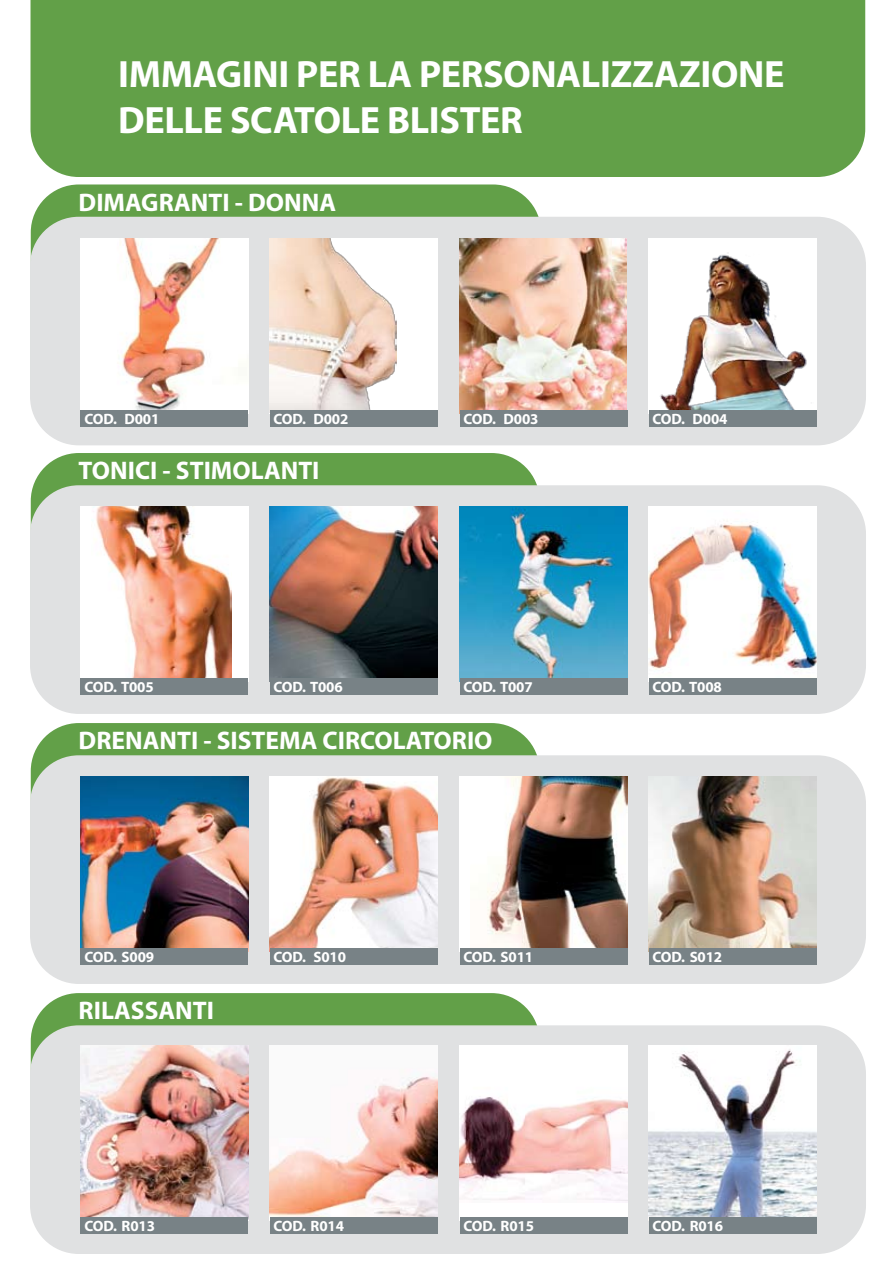
<style>
.page{position:relative;width:893px;height:1263px;background:#fff}
.page>*{position:absolute;margin:0;border:0;box-sizing:border-box;transform-origin:0 0}
.t1{font:700 38.25px/45.8px "Myriad";letter-spacing:-.01em;color:#fff}
.t2{font:700 25.5px "Myriad";color:#fff}
.t3{font:700 15px "Myriad";letter-spacing:-.01em;color:#fff}
</style>
<div class="page">
<div style="left:31px;top:184px;width:510px;height:252px;background:#62a048;border-radius:48px"></div>
<div style="left:31px;top:453px;width:509px;height:220px;background:#62a048;border-radius:48px"></div>
<div style="left:31px;top:723px;width:509px;height:220px;background:#62a048;border-radius:48px"></div>
<div style="left:31px;top:993px;width:509px;height:220px;background:#62a048;border-radius:48px"></div>
<div style="left:31px;top:217px;width:834px;height:228px;background:#e0e1e2;border-radius:48px"></div>
<div style="left:30px;top:217px;width:836px;height:228px;border:2px solid #e0e1e2;border-radius:48px"></div>
<div style="left:31px;top:486px;width:834px;height:227px;background:#e0e1e2;border-radius:48px"></div>
<div style="left:30px;top:485px;width:836px;height:229px;border:2px solid #e0e1e2;border-radius:48px"></div>
<div style="left:31px;top:756px;width:834px;height:227px;background:#e0e1e2;border-radius:48px"></div>
<div style="left:30px;top:755px;width:836px;height:229px;border:2px solid #e0e1e2;border-radius:48px"></div>
<div style="left:31px;top:1026px;width:834px;height:227px;background:#e0e1e2;border-radius:48px"></div>
<div style="left:30px;top:1025px;width:836px;height:229px;border:2px solid #e0e1e2;border-radius:48px"></div>
<div style="left:31px;top:0;width:834px;height:177px;background:#62a048"></div>
<div style="left:81px;top:506px;width:168px;height:176px;background:#fff"></div>
<img style="left:91px;top:506px;width:141px;height:173px">
<div style="left:81px;top:679px;width:167px;height:16px;background:#788286"></div>
<img style="left:81px;top:776px;width:168px;height:176px">
<div style="left:81px;top:949px;width:167px;height:16px;background:#788286"></div>
<img style="left:81px;top:1045px;width:168px;height:174px">
<div style="left:81px;top:1218px;width:167px;height:16px;background:#788286"></div>
<div style="left:81px;top:238px;width:168px;height:176px;background:#fff"></div>
<div style="left:270px;top:238px;width:168px;height:176px;background:#fff"></div>
<div style="left:649px;top:238px;width:168px;height:176px;background:#fff"></div>
<img style="left:269px;top:238px;width:127px;height:173px">
<div style="left:270px;top:411px;width:167px;height:16px;background:#788286"></div>
<img style="left:660px;top:252px;width:147px;height:158px">
<div style="left:649px;top:411px;width:167px;height:16px;background:#788286"></div>
<img style="left:100px;top:238px;width:148px;height:173px">
<div style="left:81px;top:411px;width:167px;height:16px;background:#788286"></div>
<div style="left:649px;top:506px;width:168px;height:176px;background:#fff"></div>
<img style="left:649px;top:522px;width:168px;height:160px">
<div style="left:649px;top:679px;width:167px;height:16px;background:#788286"></div>
<img style="left:460px;top:506px;width:168px;height:176px">
<div style="left:460px;top:679px;width:167px;height:16px;background:#788286"></div>
<img style="left:270px;top:776px;width:168px;height:176px">
<div style="left:270px;top:949px;width:167px;height:16px;background:#788286"></div>
<div style="left:460px;top:776px;width:168px;height:176px;background:#fff"></div>
<img style="left:471px;top:776px;width:157px;height:176px">
<div style="left:460px;top:949px;width:167px;height:16px;background:#788286"></div>
<img style="left:649px;top:776px;width:168px;height:176px">
<div style="left:649px;top:949px;width:167px;height:16px;background:#788286"></div>
<img style="left:460px;top:238px;width:167px;height:173px">
<div style="left:460px;top:411px;width:167px;height:16px;background:#788286"></div>
<img style="left:649px;top:1045px;width:168px;height:176px">
<div style="left:649px;top:1218px;width:167px;height:16px;background:#788286"></div>
<div style="left:460px;top:1045px;width:168px;height:176px;background:#fff"></div>
<img style="left:460px;top:1097px;width:168px;height:104px">
<div style="left:460px;top:1218px;width:167px;height:16px;background:#788286"></div>
<img style="left:270px;top:506px;width:168px;height:176px">
<div style="left:270px;top:679px;width:167px;height:16px;background:#788286"></div>
<img style="left:270px;top:1045px;width:168px;height:176px">
<div style="left:270px;top:1218px;width:167px;height:16px;background:#788286"></div>
<p class="t1" style="left:118px;top:53px;width:668px">IMMAGINI PER LA PERSONALIZZAZIONE<br>DELLE SCATOLE BLISTER</p>
<p class="t2" style="left:79px;top:189px;width:259px">DIMAGRANTI - DONNA</p>
<p class="t3" style="left:84px;top:411px;width:77px">COD. D001</p>
<p class="t3" style="left:273px;top:411px;width:77px">COD. D002</p>
<p class="t3" style="left:652px;top:411px;width:77px">COD. D004</p>
<p class="t3" style="left:463px;top:411px;width:77px">COD. D003</p>
<p class="t2" style="left:79px;top:458px;width:242px">TONICI - STIMOLANTI</p>
<p class="t3" style="left:84px;top:679px;width:71px">COD. T005</p>
<p class="t3" style="left:273px;top:679px;width:71px">COD. T006</p>
<p class="t3" style="left:463px;top:679px;width:71px">COD. T007</p>
<p class="t3" style="left:652px;top:679px;width:71px">COD. T008</p>
<p class="t2" style="left:79px;top:727px;width:415px">DRENANTI - SISTEMA CIRCOLATORIO</p>
<p class="t3" style="left:84px;top:949px;width:71px">COD. S009</p>
<p class="t2" style="left:79px;top:997px;width:137px">RILASSANTI</p>
<p class="t3" style="left:273px;top:949px;width:74px">COD. S010</p>
<p class="t3" style="left:463px;top:949px;width:71px">COD. S011</p>
<p class="t3" style="left:652px;top:949px;width:71px">COD. S012</p>
<p class="t3" style="left:84px;top:1218px;width:72px">COD. R013</p>
<p class="t3" style="left:273px;top:1218px;width:72px">COD. R014</p>
<p class="t3" style="left:463px;top:1218px;width:72px">COD. R015</p>
<p class="t3" style="left:652px;top:1218px;width:72px">COD. R016</p>
</div>
